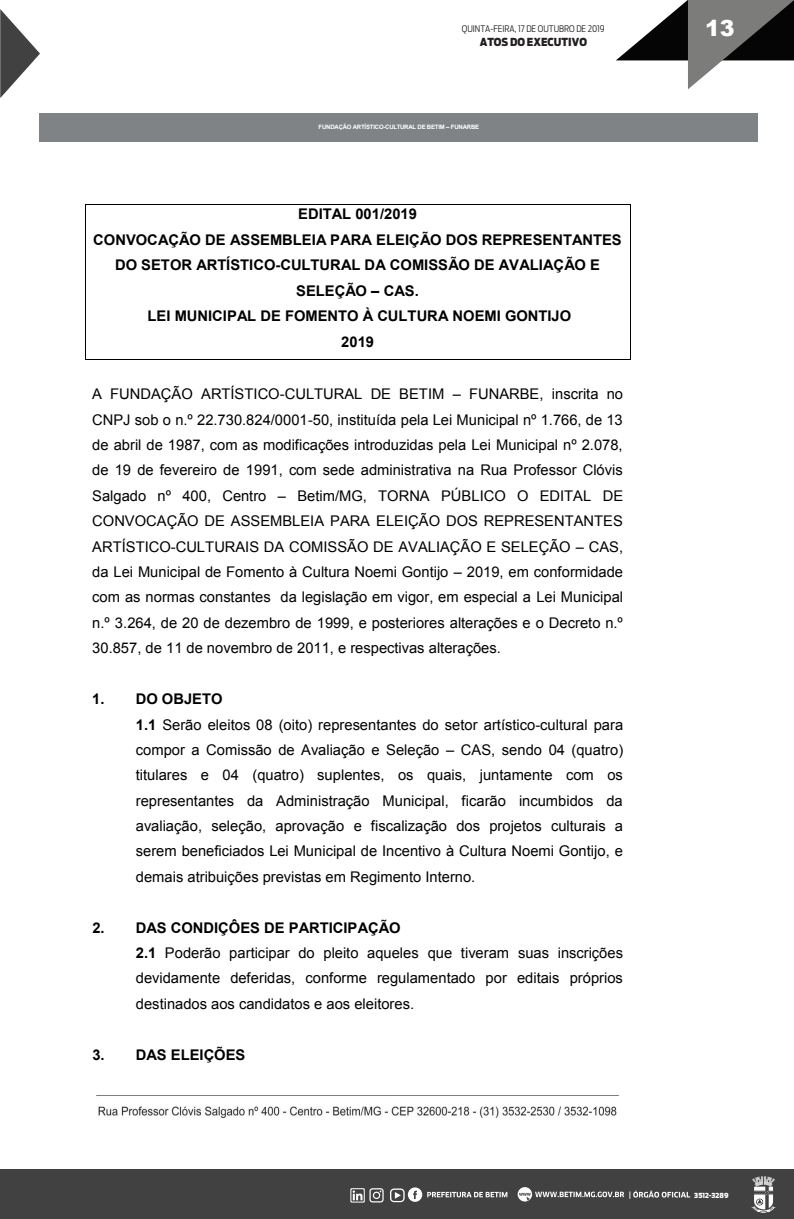
<style>
.page{position:relative;width:794px;height:1219px;background:#fff}
.page>*{position:absolute;margin:0;border:0;box-sizing:border-box;transform-origin:0 0}
.t1{font:900 22.2px "Arial";color:#fff}
.t2{font:14.7px/25.4px "Arial";color:#000}
.t3{font:700 14.7px/25.4px "Arial";color:#000;text-align:center}
.t4{font:900 11px "Antenna Cond";color:#231f20}
.t5{font:300 9px "Antenna Cond";color:#231f20}
.t6{font:900 6.9px "Antenna Cond";color:#fff}
.t7{font:700 6px "Arial";letter-spacing:-.03em;color:#fff}
.s1{font-style:inherit}
.s2{font-weight:700}
</style>
<div class="page">
<svg style="left:616px;top:0;width:178px;height:89px"></svg>
<svg style="left:0;top:9px;width:40px;height:89px"></svg>
<hr style="left:0;top:1169px;width:1px;height:50px;background:#414141">
<div style="left:0;top:1170px;width:794px;height:49px;background:#414141"></div>
<svg style="left:517px;top:1187px;width:174px;height:14px"></svg>
<svg style="left:390px;top:1187px;width:117px;height:15px"></svg>
<svg style="left:350px;top:1188px;width:33px;height:14px"></svg>
<svg style="left:751px;top:1176px;width:25px;height:37px"></svg>
<div style="left:40px;top:113px;width:718px;height:28px;background:#808385"></div>
<img style="left:98px;top:1106px;width:519px;height:11px">
<hr style="left:86px;top:204px;width:544px;height:1px;background:#000">
<hr style="left:86px;top:359px;width:544px;height:1px;background:#000">
<svg style="left:85px;top:204px;width:1px;height:156px"></svg>
<svg style="left:630px;top:204px;width:1px;height:156px"></svg>
<p class="t5" style="left:462px;top:24px;width:144px">QUINTA-FEIRA, 17 DE OUTUBRO DE 2019</p>
<p class="t1" style="left:705px;top:12px;width:31px">13</p>
<p class="t4" style="left:480px;top:35px;width:109px">ATOS DO EXECUTIVO</p>
<p class="t7" style="left:318px;top:123px;width:162px">FUNDAÇÃO ARTÍSTICO-CULTURAL DE BETIM – FUNARBE</p>
<p class="t3" style="left:93px;top:202px;width:530px">EDITAL 001/2019<br>CONVOCAÇÃO DE ASSEMBLEIA PARA ELEIÇÃO DOS REPRESENTANTES DO SETOR ARTÍSTICO-CULTURAL DA COMISSÃO DE AVALIAÇÃO E SELEÇÃO <span class="s1">–</span> CAS.<br>LEI MUNICIPAL DE FOMENTO À CULTURA NOEMI GONTIJO<br>2019</p>
<p class="t2" style="left:92px;top:381px;width:532px;text-align:justify">A FUNDAÇÃO ARTÍSTICO-CULTURAL DE BETIM <span class="s1">–</span> FUNARBE, inscrita no CNPJ sob o n.º 22.730.824/0001-50, instituída pela Lei Municipal nº 1.766, de 13 de abril de 1987, com as modificações introduzidas pela Lei Municipal nº 2.078, de 19 de fevereiro de 1991, com sede administrativa na Rua Professor Clóvis Salgado nº 400, Centro <span class="s1">–</span> Betim/MG, TORNA PÚBLICO O EDITAL DE CONVOCAÇÃO DE ASSEMBLEIA PARA ELEIÇÃO DOS REPRESENTANTES ARTÍSTICO-CULTURAIS DA COMISSÃO DE AVALIAÇÃO E SELEÇÃO <span class="s1">–</span> CAS, da Lei Municipal de Fomento à Cultura Noemi Gontijo <span class="s1">–</span> 2019, em conformidade com as normas constantes da legislação em vigor, em especial a Lei Municipal n.º 3.264, de 20 de dezembro de 1999, e posteriores alterações e o Decreto n.º 30.857, de 11 de novembro de 2011, e respectivas alterações.</p>
<p class="t2" style="left:136px;top:686px;width:489px;text-indent:-43px"><span class="s2">1. DO OBJETO<br>1.1</span> Serão eleitos 08 (oito) representantes do setor artístico-cultural para compor a Comissão de Avaliação e Seleção <span class="s1">–</span> CAS, sendo 04 (quatro) titulares e 04 (quatro) suplentes, os quais, juntamente com os representantes da Administração Municipal, ficarão incumbidos da avaliação, seleção, aprovação e fiscalização dos projetos culturais a serem beneficiados Lei Municipal de Incentivo à Cultura Noemi Gontijo, e demais atribuições previstas em Regimento Interno.</p>
<p class="t2" style="left:136px;top:915px;width:489px;text-indent:-43px"><span class="s2">2. DAS CONDIÇÔES DE PARTICIPAÇÃO<br>2.1</span> Poderão participar do pleito aqueles que tiveram suas inscrições devidamente deferidas, conforme regulamentado por editais próprios destinados aos candidatos e aos eleitores.</p>
<p class="t3" style="left:92px;top:1042px;width:155px">3. DAS ELEIÇÕES</p>
<p class="t6" style="left:694px;top:1191px;width:36px">3512-3289</p>
</div>
